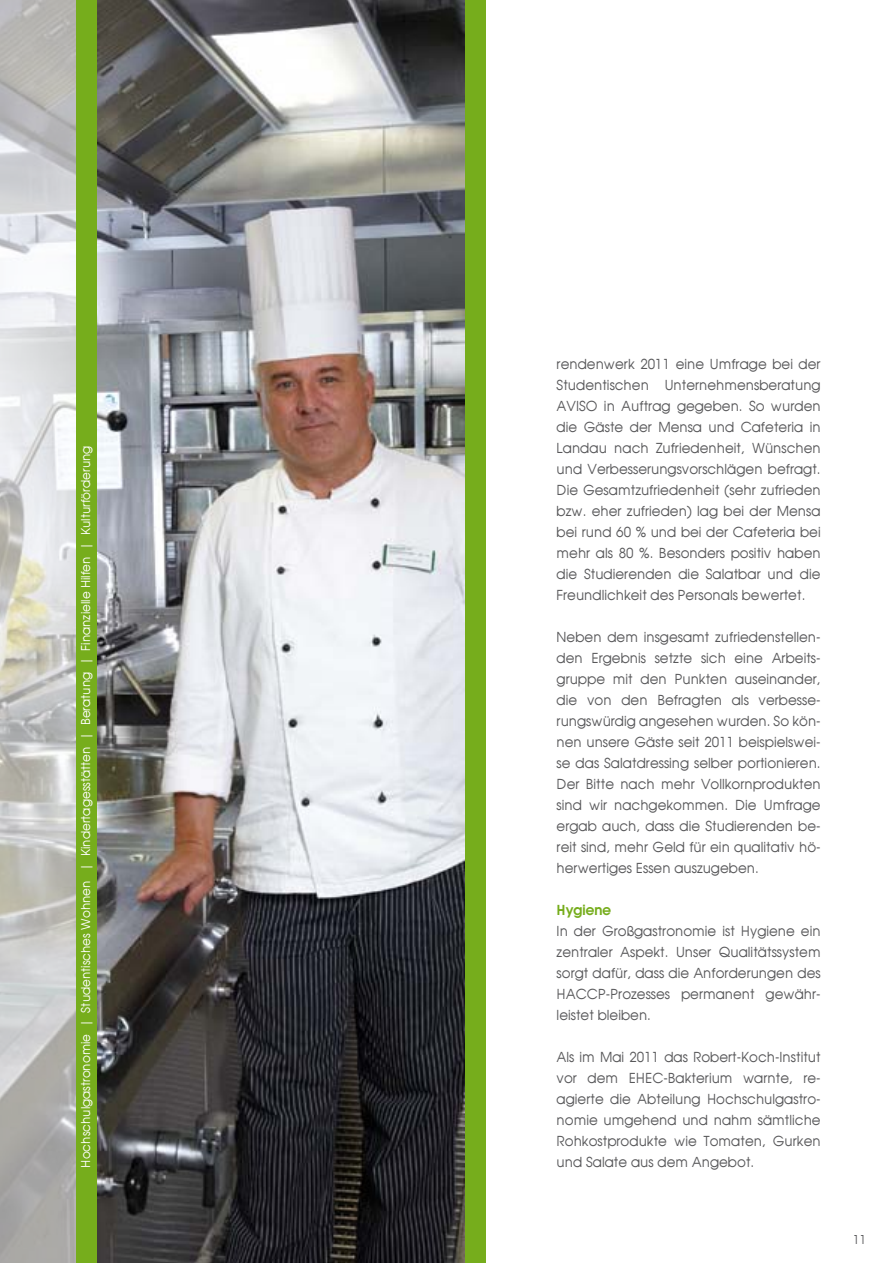
<style>
.page{position:relative;width:893px;height:1263px;background:#fff}
.page>*{position:absolute;margin:0;border:0;box-sizing:border-box;transform-origin:0 0}
.t1{font:13.5px/21px "Avant Garde";color:#58585a;text-align:justify}
.t2{font:600 13.5px "Avant Garde";color:#76ad1c}
.t3{font:12px "Avant Garde";color:#fff}
.t4{font:12px "Avant Garde";color:#58585a}
</style>
<div class="page">
<img style="left:97px;top:0;width:368px;height:1263px">
<svg style="left:0;top:0;width:76px;height:1263px"></svg>
<div style="left:465px;top:0;width:21px;height:1263px;background:#76ad1c"></div>
<div style="left:76px;top:0;width:21px;height:1263px;background:#76ad1c"></div>
<p class="t3" style="left:79px;top:1167px;width:723px;rotate:-90deg">Hochschulgastronomie | Studentisches Wohnen | Kindertagesstätten | Beratung | Finanzielle Hilfen | Kulturförderung</p>
<p class="t1" style="left:557px;top:354px;width:266px">rendenwerk 2011 eine Umfrage bei der Studentischen Unternehmensberatung AVISO in Auftrag gegeben. So wurden die Gäste der Mensa und Cafeteria in Landau nach Zufriedenheit, Wünschen und Verbesserungsvorschlägen befragt.<br>Die Gesamtzufriedenheit (sehr zufrieden bzw. eher zufrieden) lag bei der Mensa bei rund 60 % und bei der Cafeteria bei mehr als 80 %. Besonders positiv haben die Studierenden die Salatbar und die Freundlichkeit des Personals bewertet.</p>
<p class="t1" style="left:557px;top:627px;width:266px">Neben dem insgesamt zufriedenstellen&shy;den Ergebnis setzte sich eine Arbeits&shy;gruppe mit den Punkten auseinander, die von den Befragten als verbesse&shy;rungswürdig angesehen wurden. So kön&shy;nen unsere Gäste seit 2011 beispielswei&shy;se das Salatdressing selber portionieren.<br>Der Bitte nach mehr Vollkornprodukten sind wir nachgekommen. Die Umfrage ergab auch, dass die Studierenden be&shy;reit sind, mehr Geld für ein qualitativ hö&shy;herwertiges Essen auszugeben.</p>
<p class="t2" style="left:557px;top:902px;width:56px">Hygiene</p>
<p class="t1" style="left:557px;top:921px;width:266px">In der Großgastronomie ist Hygiene ein zentraler Aspekt. Unser Qualitätssystem sorgt dafür, dass die Anforderungen des HACCP-Prozesses permanent gewähr&shy;leistet bleiben.</p>
<p class="t1" style="left:557px;top:1047px;width:266px">Als im Mai 2011 das Robert-Koch-Institut vor dem EHEC-Bakterium warnte, re&shy;agierte die Abteilung Hochschulgastro&shy;nomie umgehend und nahm sämtliche Rohkostprodukte wie Tomaten, Gurken</p>
<p class="t1" style="left:557px;top:1152px;width:199px">und Salate aus dem Angebot.</p>
<p class="t4" style="left:853px;top:1233px;width:15px">11</p>
</div>
